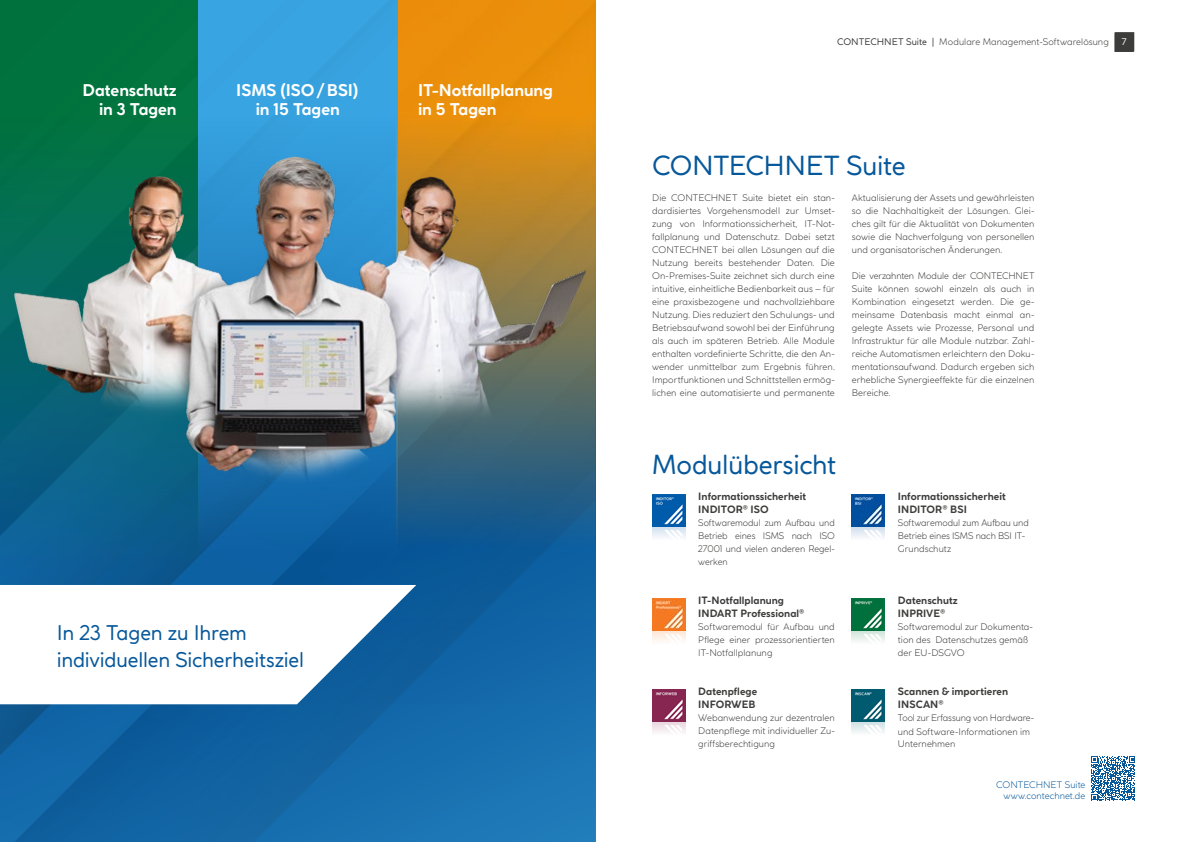
<style>
.page{position:relative;width:1191px;height:842px;background:#fff}
.page>*{position:absolute;margin:0;border:0;box-sizing:border-box;transform-origin:0 0}
.t1{font:26px "Coco Gothic Pro";letter-spacing:-.015em;color:#07589b}
.t2{font:20px/27.1px "Coco Gothic Pro";letter-spacing:-.01em;color:#07589b}
.t3{font:700 16px/18.9px "Coco Gothic Pro";letter-spacing:-.005em;color:#fff}
.t4{font:700 10px/13px "Coco Gothic Pro";letter-spacing:.005em;color:#3c3c3b}
.t5{font:300 9px/13px "Coco Gothic Pro";letter-spacing:.005em;color:#3c3c3b;text-align:justify}
.t6{font:300 9px/11px "Coco Gothic Pro";color:#07589b;text-align:right}
.t7{font:9px "Coco Gothic Pro";color:#fff}
.s1{font-weight:400}
</style>
<div class="page">
<svg style="left:0;top:704px;width:595px;height:138px;background:#1468a7"></svg>
<svg style="left:416px;top:618px;width:179px;height:86px;background:#1265a6"></svg>
<img style="left:397px;top:0;width:198px;height:618px">
<svg style="left:0;top:0;width:198px;height:706px;background:#046c57"></svg>
<svg style="left:198px;top:0;width:199px;height:585px;background:#2a8ecc"></svg>
<img style="left:1px;top:156px;width:594px;height:367px">
<svg style="left:0;top:585px;width:416px;height:119px"></svg>
<img style="left:652px;top:494px;width:33px;height:44px">
<img style="left:852px;top:494px;width:33px;height:44px">
<img style="left:852px;top:598px;width:33px;height:44px">
<img style="left:652px;top:689px;width:33px;height:44px">
<img style="left:852px;top:689px;width:33px;height:44px">
<img style="left:652px;top:598px;width:33px;height:43px">
<svg style="left:1114px;top:32px;width:20px;height:20px"></svg>
<svg style="left:1091px;top:756px;width:44px;height:44px"></svg>
<h3 class="t3" style="left:83px;top:80px;width:96px;text-align:right">Datenschutz in 3 Tagen</h3>
<h3 class="t3" style="left:236px;top:80px;width:124px;text-align:center">ISMS (ISO/BSI) in 15 Tagen</h3>
<h3 class="t3" style="left:418px;top:80px;width:136px">IT-Notfallplanung in 5 Tagen</h3>
<h2 class="t2" style="left:57px;top:619px;width:249px">In 23 Tagen zu Ihrem individuellen Sicherheitsziel</h2>
<p class="t5" style="left:837px;top:36px;width:273px"><span class="s1">CONTECHNET Suite |</span> Modulare Management-Softwarelösung</p>
<p class="t7" style="left:1122px;top:36px;width:6px">7</p>
<h1 class="t1" style="left:652px;top:147px;width:255px">CONTECHNET Suite</h1>
<p class="t5" style="left:652px;top:192px;width:184px">Die CONTECHNET Suite bietet ein stan&shy;dardisiertes Vorgehensmodell zur Umset&shy;zung von Informationssicherheit, IT-Not&shy;fallplanung und Datenschutz. Dabei setzt CONTECHNET bei allen Lösungen auf die Nutzung bereits bestehender Daten. Die On-Premises-Suite zeichnet sich durch eine intuitive, einheitliche Bedienbarkeit aus – für eine praxisbezogene und nachvollziehbare Nutzung. Dies reduziert den Schulungs- und Betriebsaufwand sowohl bei der Einführung als auch im späteren Betrieb. Alle Module enthalten vordefinierte Schritte, die den An&shy;wender unmittelbar zum Ergebnis führen.<br>Importfunktionen und Schnittstellen ermög&shy;lichen eine automatisierte und permanente</p>
<p class="t5" style="left:852px;top:192px;width:184px">Aktualisierung der Assets und gewährleisten so die Nachhaltigkeit der Lösungen. Glei&shy;ches gilt für die Aktualität von Dokumenten sowie die Nachverfolgung von personellen und organisatorischen Änderungen.</p>
<p class="t5" style="left:852px;top:270px;width:184px">Die verzahnten Module der CONTECHNET Suite können sowohl einzeln als auch in Kombination eingesetzt werden. Die ge&shy;meinsame Datenbasis macht einmal an&shy;gelegte Assets wie Prozesse, Personal und Infrastruktur für alle Module nutzbar. Zahl&shy;reiche Automatismen erleichtern den Doku&shy;mentationsaufwand. Dadurch ergeben sich erhebliche Synergieeffekte für die einzelnen Bereiche.</p>
<h1 class="t1" style="left:652px;top:446px;width:185px">Modulübersicht</h1>
<p class="t4" style="left:698px;top:490px;width:109px">Informationssicherheit<br>INDITOR® ISO</p>
<p class="t5" style="left:698px;top:517px;width:138px">Softwaremodul zum Aufbau und Betrieb eines ISMS nach ISO 27001 und vielen anderen Regel&shy;werken</p>
<p class="t4" style="left:698px;top:594px;width:108px">IT-Notfallplanung<br>INDART Professional®</p>
<p class="t5" style="left:698px;top:621px;width:138px">Softwaremodul für Aufbau und Pflege einer prozessorientierten IT-Notfallplanung</p>
<p class="t4" style="left:698px;top:685px;width:60px">Datenpflege<br>INFORWEB</p>
<p class="t5" style="left:698px;top:712px;width:138px">Webanwendung zur dezentralen Datenpflege mit individueller Zu&shy;griffsberechtigung</p>
<p class="t4" style="left:898px;top:490px;width:109px">Informationssicherheit<br>INDITOR® BSI</p>
<p class="t5" style="left:898px;top:517px;width:132px;text-align:left">Softwaremodul zum Aufbau und<br>Betrieb eines ISMS nach BSI IT-<br>Grundschutz</p>
<p class="t4" style="left:898px;top:594px;width:61px">Datenschutz<br>INPRIVE®</p>
<p class="t5" style="left:898px;top:621px;width:137px;text-align:left">Softwaremodul zur Dokumenta&shy;tion des Datenschutzes gemäß der EU-DSGVO</p>
<p class="t4" style="left:898px;top:685px;width:112px">Scannen &amp; importieren<br>INSCAN®</p>
<p class="t5" style="left:898px;top:712px;width:138px;text-align:left">Tool zur Erfassung von Hardware&shy;und Software-Informationen im<br>Unternehmen</p>
<p class="t6" style="left:996px;top:780px;width:91px">CONTECHNET Suite www.contechnet.de</p>
</div>
